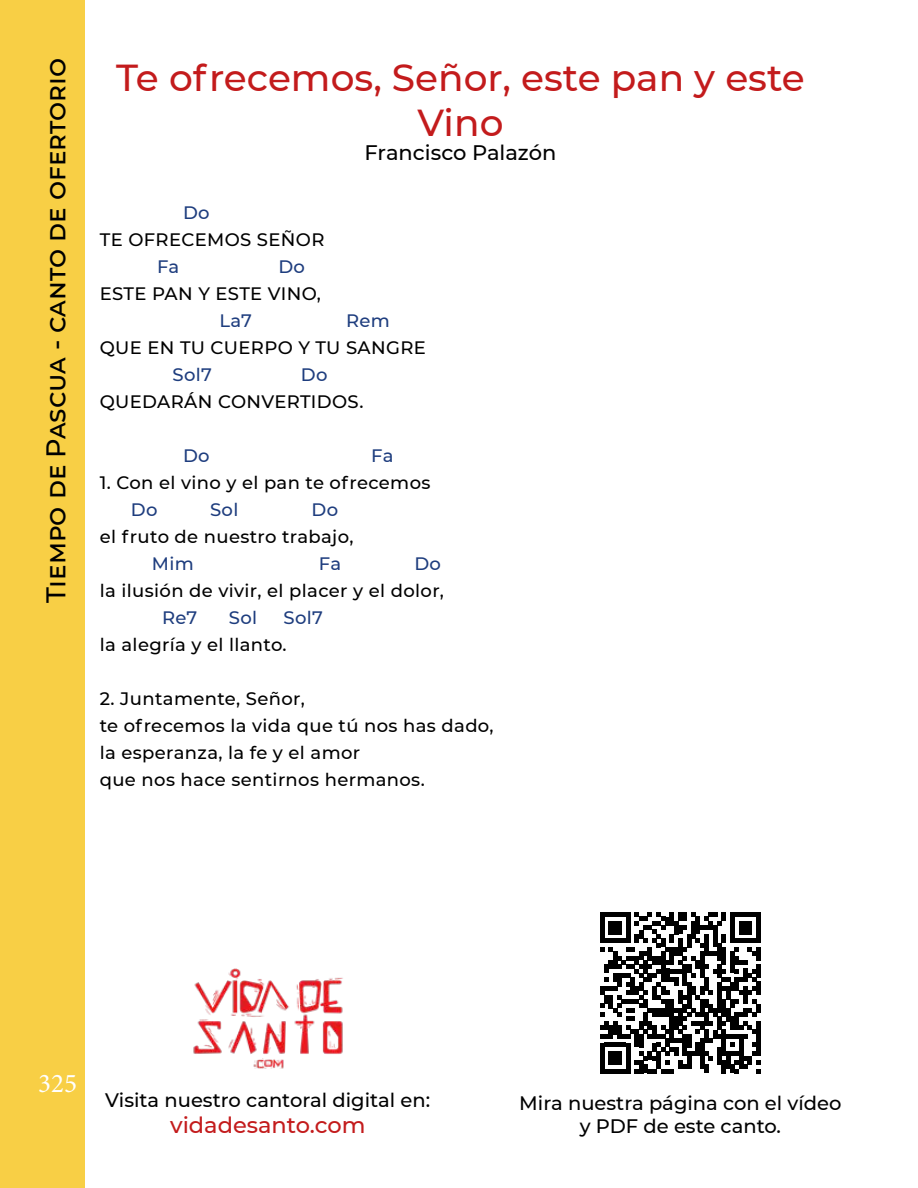
<style>
.page{position:relative;width:918px;height:1188px;background:#fff}
.page>*{position:absolute;margin:0;border:0;box-sizing:border-box;transform-origin:0 0}
.t1{font:500 37.5px/45px "Montserrat";color:#c31b1c;text-align:center}
.t2{font:500 27px "Montserrat";color:#000}
.t3{font:27px "Minion Pro";color:#fff}
.t4{font:500 22.5px "Montserrat";color:#c31b1c}
.t5{font:500 21px "Montserrat";color:#000}
.t6{font:500 19.5px/23.4px "Montserrat";color:#000;text-align:center}
.t7{font:500 18px/27px "Montserrat";letter-spacing:.02em;color:#000}
.t8{font:500 18px "Montserrat";letter-spacing:.02em;color:#1e3d7e}
</style>
<div class="page">
<div style="left:0;top:0;width:85px;height:1188px;background:#f8cf45"></div>
<img style="left:193px;top:968px;width:150px;height:101px">
<svg style="left:600px;top:912px;width:161px;height:161px"></svg>
<h2 class="t2" style="left:37px;top:603px;width:547px;rotate:-90deg">Tiempo de Pascua - canto de ofertorio</h2>
<h1 class="t1" style="left:116px;top:54px;width:690px">Te ofrecemos, Señor, este pan y este<br>Vino</h1>
<p class="t5" style="left:365px;top:138px;width:193px">Francisco Palazón</p>
<p class="t8" style="left:183px;top:200px;width:28px">Do</p>
<p class="t7" style="left:100px;top:226px;width:226px">TE OFRECEMOS SEÑOR</p>
<p class="t8" style="left:157px;top:254px;width:24px">Fa</p>
<p class="t8" style="left:278px;top:254px;width:28px">Do</p>
<p class="t7" style="left:100px;top:280px;width:223px">ESTE PAN Y ESTE VINO,</p>
<p class="t8" style="left:219px;top:308px;width:34px">La7</p>
<p class="t8" style="left:346px;top:308px;width:45px">Rem</p>
<p class="t7" style="left:100px;top:334px;width:328px">QUE EN TU CUERPO Y TU SANGRE</p>
<p class="t8" style="left:173px;top:362px;width:41px">Sol7</p>
<p class="t8" style="left:301px;top:362px;width:28px">Do</p>
<p class="t7" style="left:100px;top:388px;width:265px">QUEDARÁN CONVERTIDOS.</p>
<p class="t8" style="left:183px;top:443px;width:28px">Do</p>
<p class="t8" style="left:371px;top:443px;width:24px">Fa</p>
<p class="t7" style="left:100px;top:469px;width:332px">1. Con el vino y el pan te ofrecemos</p>
<p class="t8" style="left:131px;top:497px;width:28px">Do</p>
<p class="t8" style="left:210px;top:497px;width:30px">Sol</p>
<p class="t8" style="left:312px;top:497px;width:28px">Do</p>
<p class="t7" style="left:100px;top:523px;width:255px">el fruto de nuestro trabajo,</p>
<p class="t8" style="left:152px;top:551px;width:43px">Mim</p>
<p class="t8" style="left:319px;top:551px;width:24px">Fa</p>
<p class="t8" style="left:414px;top:551px;width:28px">Do</p>
<p class="t7" style="left:100px;top:577px;width:346px">la ilusión de vivir, el placer y el dolor,</p>
<p class="t8" style="left:162px;top:605px;width:37px">Re7</p>
<p class="t8" style="left:229px;top:605px;width:30px">Sol</p>
<p class="t8" style="left:284px;top:605px;width:41px">Sol7</p>
<p class="t7" style="left:100px;top:631px;width:188px">la alegría y el llanto.</p>
<p class="t7" style="left:100px;top:685px;width:395px">2. Juntamente, Señor,<br>te ofrecemos la vida que tú nos has dado, la esperanza, la fe y el amor<br>que nos hace sentirnos hermanos.</p>
<h2 class="t3" style="left:38px;top:1065px;width:40px">325</h2>
<p class="t6" style="left:105px;top:1087px;width:326px">Visita nuestro cantoral digital en:</p>
<p class="t4" style="left:170px;top:1110px;width:197px">vidadesanto.com</p>
<p class="t6" style="left:519px;top:1090px;width:324px">Mira nuestra página con el vídeo y PDF de este canto.</p>
</div>
